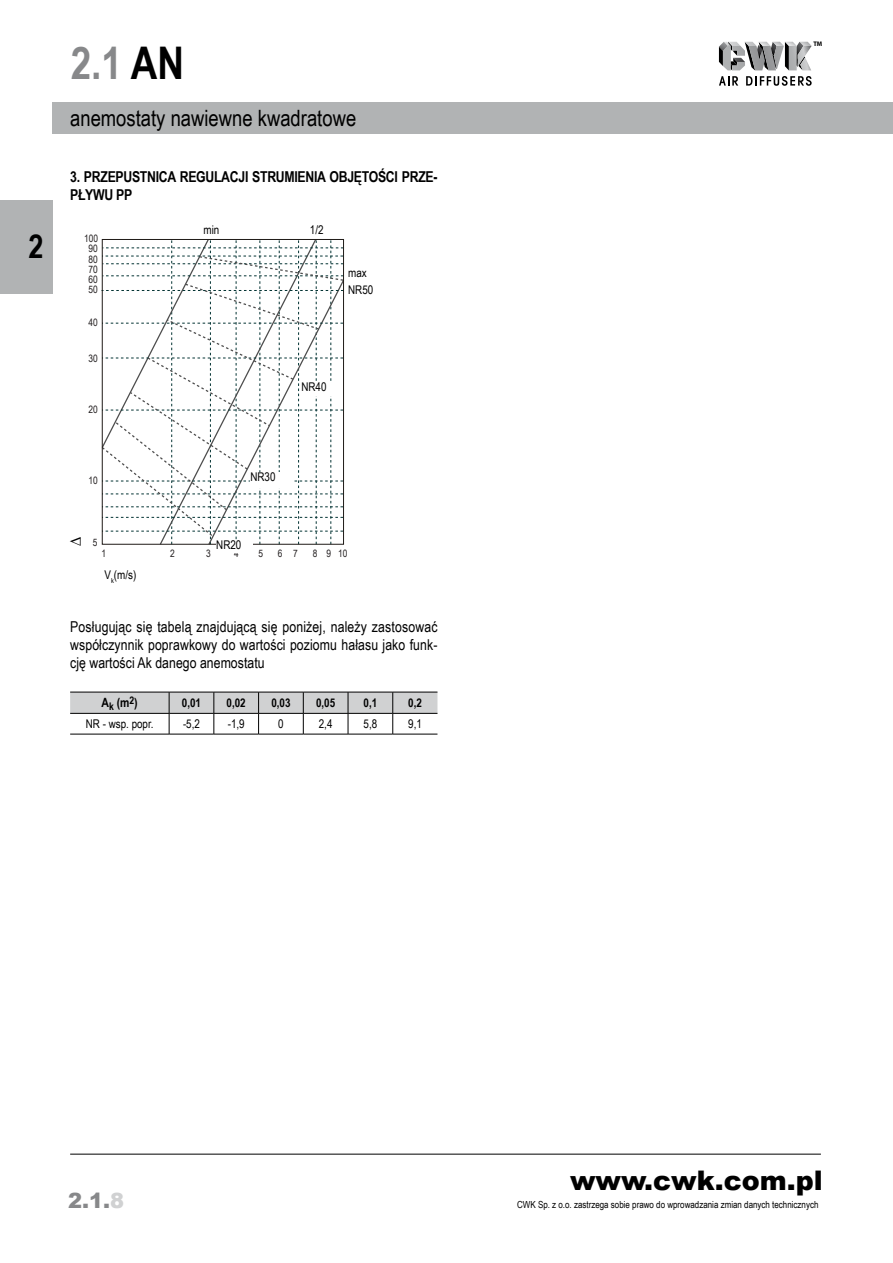
<style>
.page{position:relative;width:893px;height:1263px;background:#fff}
.page>*{position:absolute;margin:0;border:0;box-sizing:border-box;transform-origin:0 0}
.t1{font:700 45px "Arial Narrow";color:#87888a}
.t2{font:700 33px "Arial Narrow";color:#000}
.t3{font:900 27px "Arial";color:#000}
.t4{font:22.5px "Arial Narrow";color:#000}
.t5{font:900 21px "Arial";color:#87888a}
.t6{font:15px/18px "Arial Narrow";color:#000;text-align:justify}
.t7{font:700 15px/18px "Arial Narrow";letter-spacing:-.02em;color:#000}
.t8{font:700 12.75px "Arial Narrow";color:#000}
.t9{font:12px "Arial Narrow";color:#000}
.t10{font:700 12px "Arial Narrow";color:#000}
.t11{font:10.2px/10.4px "Arial Narrow";color:#231f20;text-align:center}
.t12{font:9.75px "Arial Narrow";color:#000}
.t13{font:700 6.6px "Myriad Pro";color:#000;scale:.96 1}
.s1{color:#000}
.s2{color:#d0d1d2}
</style>
<div class="page">
<div style="left:53px;top:102px;width:840px;height:32px;background:#b1b3b4"></div>
<hr style="left:70px;top:1154px;width:751px;height:1px;background:#000">
<div style="left:0;top:200px;width:53px;height:93px;background:#b1b3b4"></div>
<svg style="left:719px;top:42px;width:93px;height:28px"></svg>
<svg style="left:719px;top:76px;width:19px;height:10px"></svg>
<svg style="left:746px;top:76px;width:66px;height:10px"></svg>
<svg style="left:70px;top:693px;width:367px;height:41px"></svg>
<hr style="left:70px;top:692px;width:99px;height:1px;background:#000">
<hr style="left:169px;top:692px;width:45px;height:1px;background:#000">
<hr style="left:214px;top:692px;width:45px;height:1px;background:#000">
<hr style="left:259px;top:692px;width:44px;height:1px;background:#000">
<hr style="left:303px;top:692px;width:45px;height:1px;background:#000">
<hr style="left:348px;top:692px;width:45px;height:1px;background:#000">
<hr style="left:393px;top:692px;width:44px;height:1px;background:#000">
<hr style="left:70px;top:713px;width:99px;height:1px;background:#000">
<hr style="left:169px;top:713px;width:45px;height:1px;background:#000">
<hr style="left:214px;top:713px;width:45px;height:1px;background:#000">
<hr style="left:259px;top:713px;width:44px;height:1px;background:#000">
<hr style="left:303px;top:713px;width:45px;height:1px;background:#000">
<hr style="left:348px;top:713px;width:45px;height:1px;background:#000">
<hr style="left:393px;top:713px;width:44px;height:1px;background:#000">
<hr style="left:70px;top:734px;width:99px;height:1px;background:#000">
<hr style="left:169px;top:734px;width:45px;height:1px;background:#000">
<hr style="left:214px;top:734px;width:45px;height:1px;background:#000">
<hr style="left:259px;top:734px;width:44px;height:1px;background:#000">
<hr style="left:303px;top:734px;width:45px;height:1px;background:#000">
<hr style="left:348px;top:734px;width:45px;height:1px;background:#000">
<hr style="left:393px;top:734px;width:44px;height:1px;background:#000">
<svg style="left:101px;top:239px;width:244px;height:306px"></svg>
<div style="left:102px;top:239px;width:242px;height:306px;border:1px solid #1f1a17"></div>
<div style="left:216px;top:540px;width:37px;height:13px;background:#fff"></div>
<div style="left:250px;top:472px;width:43px;height:16px;background:#fff"></div>
<div style="left:301px;top:383px;width:37px;height:12px;background:#fff"></div>
<h2 class="t2" style="left:29px;top:222px;width:17px">2</h2>
<h1 class="t1" style="left:71px;top:29px;width:115px">2.1 <span class="s1">AN</span></h1>
<h3 class="t4" style="left:70px;top:102px;width:288px">anemostaty nawiewne kwadratowe</h3>
<p class="t7" style="left:70px;top:167px;width:369px">3. PRZEPUSTNICA REGULACJI STRUMIENIA OBJĘTOŚCI PRZE-<br>PŁYWU PP</p>
<p class="t11" style="left:84px;top:233px;width:15px">100<br>90<br>80<br>70<br>60<br>50</p>
<p class="t11" style="left:88px;top:317px;width:11px">40</p>
<p class="t11" style="left:88px;top:353px;width:11px">30</p>
<p class="t11" style="left:88px;top:403px;width:11px">20</p>
<p class="t11" style="left:88px;top:474px;width:11px">10</p>
<p class="t9" style="left:204px;top:221px;width:17px">min</p>
<p class="t9" style="left:310px;top:221px;width:15px">1/2</p>
<p class="t9" style="left:348px;top:264px;width:20px">max</p>
<p class="t9" style="left:348px;top:281px;width:27px">NR50</p>
<p class="t9" style="left:301px;top:378px;width:27px">NR40</p>
<p class="t9" style="left:250px;top:468px;width:27px">NR30</p>
<p class="t7" style="left:66px;top:546px;width:11px;rotate:-90deg">∆</p>
<p class="t11" style="left:93px;top:537px;width:6px">5</p>
<p class="t9" style="left:216px;top:536px;width:27px">NR20</p>
<p class="t11" style="left:102px;top:548px;width:6px">1</p>
<p class="t11" style="left:170px;top:548px;width:6px">2</p>
<p class="t11" style="left:206px;top:548px;width:6px">3</p>
<p class="t11" style="left:234px;top:548px;width:6px">4</p>
<p class="t11" style="left:259px;top:548px;width:6px">5</p>
<p class="t11" style="left:278px;top:548px;width:22px">6 7</p>
<p class="t11" style="left:313px;top:548px;width:36px">8 910</p>
<p class="t9" style="left:104px;top:565px;width:33px">V<sub>k</sub>(m/s)</p>
<p class="t6" style="left:70px;top:617px;width:369px">Posługując się tabelą znajdującą się poniżej, należy zastosować współczynnik poprawkowy do wartości poziomu hałasu jako funk&shy;cję wartości Ak danego anemostatu</p>
<p class="t8" style="left:101px;top:693px;width:38px">A<sub>k</sub> (m<sup>2</sup>)</p>
<p class="t10" style="left:182px;top:693px;width:21px">0,01</p>
<p class="t10" style="left:227px;top:693px;width:21px">0,02</p>
<p class="t10" style="left:271px;top:693px;width:21px">0,03</p>
<p class="t10" style="left:316px;top:693px;width:21px">0,05</p>
<p class="t10" style="left:364px;top:693px;width:15px">0,1</p>
<p class="t10" style="left:408px;top:693px;width:15px">0,2</p>
<p class="t9" style="left:86px;top:715px;width:69px">NR - wsp. popr.</p>
<p class="t9" style="left:183px;top:715px;width:18px">-5,2</p>
<p class="t9" style="left:228px;top:715px;width:18px">-1,9</p>
<p class="t9" style="left:278px;top:715px;width:7px">0</p>
<p class="t9" style="left:319px;top:715px;width:15px">2,4</p>
<p class="t9" style="left:364px;top:715px;width:15px">5,8</p>
<p class="t9" style="left:408px;top:715px;width:15px">9,1</p>
<p class="t13" style="left:813px;top:39px;width:11px">TM</p>
<h3 class="t5" style="left:68px;top:1185px;width:58px">2.1.<span class="s2">8</span></h3>
<h3 class="t3" style="left:570px;top:1161px;width:254px">www.cwk.com.pl</h3>
<p class="t12" style="left:517px;top:1197px;width:303px">CWK Sp. z o.o. zastrzega sobie prawo do wprowadzania zmian danych technicznych</p>
</div>
